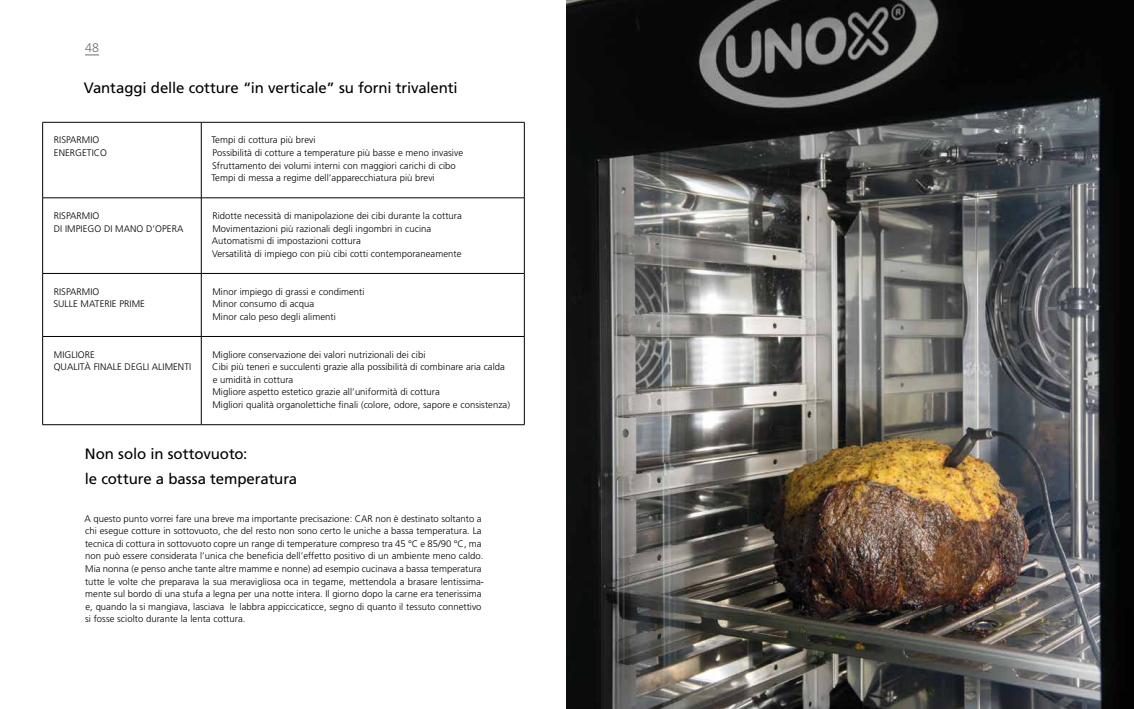
<style>
.page{position:relative;width:1134px;height:709px;background:#fff}
.page>*{position:absolute;margin:0;border:0;box-sizing:border-box;transform-origin:0 0}
.t1{font:15px/25.2px "Frutiger LT";letter-spacing:-.005em;color:#000}
.t2{font:300 12.5px "Frutiger LT";color:#706f6f}
.t3{font:300 9.5px/12.6px "Frutiger LT";letter-spacing:.005em;color:#000}
</style>
<div class="page">
<hr style="left:42px;top:122px;width:1px;height:76px;background:#000">
<hr style="left:43px;top:122px;width:158px;height:1px;background:#000">
<hr style="left:201px;top:122px;width:1px;height:76px;background:#000">
<hr style="left:201px;top:122px;width:323px;height:1px;background:#000">
<hr style="left:524px;top:122px;width:1px;height:76px;background:#000">
<hr style="left:42px;top:198px;width:1px;height:75px;background:#000">
<hr style="left:43px;top:198px;width:158px;height:1px;background:#000">
<hr style="left:201px;top:198px;width:1px;height:75px;background:#000">
<hr style="left:201px;top:198px;width:323px;height:1px;background:#000">
<hr style="left:524px;top:198px;width:1px;height:75px;background:#000">
<hr style="left:42px;top:273px;width:1px;height:63px;background:#000">
<hr style="left:43px;top:273px;width:158px;height:1px;background:#000">
<hr style="left:201px;top:273px;width:1px;height:63px;background:#000">
<hr style="left:201px;top:273px;width:323px;height:1px;background:#000">
<hr style="left:524px;top:273px;width:1px;height:63px;background:#000">
<hr style="left:42px;top:336px;width:1px;height:88px;background:#000">
<hr style="left:43px;top:336px;width:158px;height:1px;background:#000">
<hr style="left:43px;top:424px;width:158px;height:1px;background:#000">
<hr style="left:201px;top:336px;width:1px;height:88px;background:#000">
<hr style="left:201px;top:336px;width:323px;height:1px;background:#000">
<hr style="left:524px;top:336px;width:1px;height:88px;background:#000">
<hr style="left:201px;top:424px;width:323px;height:1px;background:#000">
<svg style="left:85px;top:55px;width:14px;height:1px"></svg>
<img style="left:567px;top:0;width:567px;height:709px">
<h2 class="t2" style="left:85px;top:40px;width:16px">48</h2>
<h1 class="t1" style="left:84px;top:75px;width:375px">Vantaggi delle cotture “in verticale” su forni trivalenti</h1>
<p class="t3" style="left:54px;top:134px;width:55px">Risparmio energetico</p>
<p class="t3" style="left:212px;top:134px;width:253px">Tempi di cottura più brevi<br>Possibilità di cotture a temperature più basse e meno invasive Sfruttamento dei volumi interni con maggiori carichi di cibo Tempi di messa a regime dell’apparecchiatura più brevi</p>
<p class="t3" style="left:54px;top:209px;width:131px">Risparmio<br>di im piego di mano d’opera</p>
<p class="t3" style="left:212px;top:209px;width:251px">Ridotte necessità di manipolazione dei cibi durante la cottura Movimentazioni più razionali degli ingombri in cucina Automatismi di impostazioni cottura<br>Versatilità di impiego con più cibi cotti contemporaneamente</p>
<p class="t3" style="left:53px;top:285px;width:93px">Risparmio<br>sulle materie prim e</p>
<p class="t3" style="left:212px;top:285px;width:154px">Minor impiego di grassi e condimenti<br>Minor consumo di acqua<br>Minor calo peso degli alimenti</p>
<p class="t3" style="left:54px;top:348px;width:138px">Migliore<br>qualità finale degli alim enti</p>
<p class="t3" style="left:212px;top:348px;width:299px">Migliore conservazione dei valori nutrizionali dei cibi<br>Cibi più teneri e succulenti grazie alla possibilità di combinare aria calda e umidità in cottura<br>Migliore aspetto estetico grazie all’uniformità di cottura<br>Migliori qualità organolettiche finali (colore, odore, sapore e consistenza)</p>
<h1 class="t1" style="left:85px;top:441px;width:214px">Non solo in sottovuoto:<br>le cotture a bassa temperatura</h1>
<p class="t3" style="left:85px;top:512px;width:401px">A questo punto vorrei fare una breve ma importante precisazione: CAR non è destinato soltanto a chi esegue cotture in sottovuoto, che del resto non sono certo le uniche a bassa temperatura. La tecnica di cottura in sottovuoto copre un range di temperature compreso tra 45 °C e 85/90 °C, ma non può essere considerata l’unica che beneficia dell’effetto positivo di un ambiente meno caldo.<br>Mia nonna (e penso anche tante altre mamme e nonne) ad esempio cucinava a bassa temperatura tutte le volte che preparava la sua meravigliosa oca in tegame, mettendola a brasare lentissima&shy;mente sul bordo di una stufa a legna per una notte intera. Il giorno dopo la carne era tenerissima e, quando la si mangiava, lasciava le labbra appiccicaticce, segno di quanto il tessuto connettivo si fosse sciolto durante la lenta cottura.</p>
</div>
